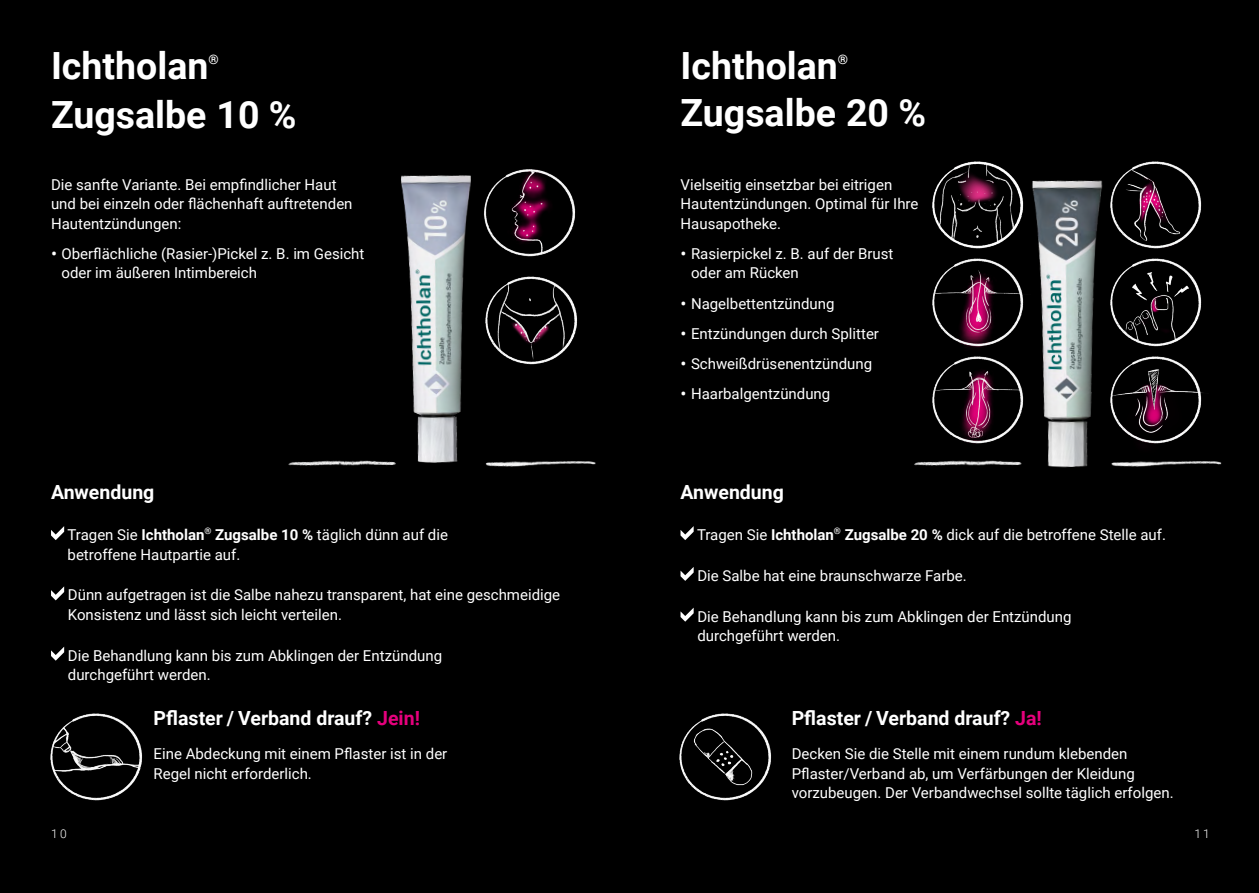
<style>
.page{position:relative;width:1259px;height:893px;background:#000}
.page>*{position:absolute;margin:0;border:0;box-sizing:border-box;transform-origin:0 0}
.t1{font:700 37.5px "Roboto";color:#fff}
.t2{font:700 19.5px "Roboto";color:#fff}
.t3{font:15px/19.5px "Roboto";color:#fff}
.t4{font:700 13.05px "Roboto";color:#fff}
.t5{font:300 12px "Roboto";color:#fff}
.s1{font-size:18px}
.s2{font-weight:700}
.s3{color:#e6007d}
</style>
<div class="page">
<img style="left:401px;top:175px;width:70px;height:288px">
<svg style="left:51px;top:526px;width:13px;height:14px"></svg>
<svg style="left:51px;top:586px;width:13px;height:14px"></svg>
<svg style="left:51px;top:647px;width:13px;height:14px"></svg>
<svg style="left:680px;top:527px;width:13px;height:13px"></svg>
<svg style="left:680px;top:567px;width:13px;height:14px"></svg>
<svg style="left:680px;top:608px;width:13px;height:14px"></svg>
<img style="left:932px;top:258px;width:57px;height:89px">
<img style="left:932px;top:347px;width:57px;height:97px">
<img style="left:485px;top:276px;width:93px;height:89px">
<img style="left:484px;top:169px;width:92px;height:88px">
<img style="left:1115px;top:161px;width:87px;height:88px">
<img style="left:989px;top:180px;width:126px;height:288px">
<img style="left:679px;top:713px;width:92px;height:88px">
<img style="left:1102px;top:355px;width:101px;height:91px">
<img style="left:50px;top:713px;width:92px;height:88px">
<img style="left:932px;top:161px;width:99px;height:96px">
<img style="left:1088px;top:446px;width:134px;height:22px">
<img style="left:914px;top:446px;width:124px;height:22px">
<img style="left:463px;top:446px;width:133px;height:21px">
<img style="left:288px;top:446px;width:124px;height:20px">
<img style="left:1102px;top:249px;width:100px;height:106px">
<h1 class="t1" style="left:51px;top:40px;width:159px">Ichtholan</h1>
<p class="t4" style="left:208px;top:50px;width:12px">®</p>
<h1 class="t1" style="left:51px;top:88px;width:247px">Zugsalbe 10 %</h1>
<p class="t3" style="left:51px;top:174px;width:303px">Die sanfte Variante. Bei empfindlicher Haut und bei einzeln oder flächenhaft auftretenden<br>Hautentzündungen:</p>
<p class="t3" style="left:62px;top:243px;width:304px;text-indent:-11px"><span class="s1">•</span> Oberflächliche (Rasier-)Pickel z. B. im Gesicht oder im äußeren Intimbereich</p>
<h2 class="t2" style="left:51px;top:479px;width:105px">Anwendung</h2>
<p class="t3" style="left:68px;top:524px;width:382px">Tragen Sie <span class="s2">Ichtholan</span><sup>®</sup> <span class="s2">Zugsalbe 10 %</span> täglich dünn auf die betroffene Hautpartie auf.</p>
<p class="t3" style="left:68px;top:585px;width:494px">Dünn aufgetragen ist die Salbe nahezu transparent, hat eine geschmeidige<br>Konsistenz und lässt sich leicht verteilen.</p>
<p class="t3" style="left:68px;top:645px;width:376px">Die Behandlung kann bis zum Abklingen der Entzündung durchgeführt werden.</p>
<h2 class="t2" style="left:154px;top:704px;width:268px">Pflaster / Verband drauf? <span class="s3">Jein!</span></h2>
<p class="t3" style="left:154px;top:743px;width:295px">Eine Abdeckung mit einem Pflaster ist in der<br>Regel nicht erforderlich.</p>
<h1 class="t1" style="left:680px;top:40px;width:159px">Ichtholan</h1>
<p class="t4" style="left:838px;top:50px;width:12px">®</p>
<h1 class="t1" style="left:680px;top:86px;width:247px">Zugsalbe 20 %</h1>
<p class="t3" style="left:680px;top:174px;width:239px">Vielseitig einsetzbar bei eitrigen<br>Hautentzündungen. Optimal für Ihre<br>Hausapotheke.</p>
<p class="t3" style="left:691px;top:243px;width:204px;text-indent:-11px"><span class="s1">•</span> Rasierpickel z. B. auf der Brust oder am Rücken</p>
<p class="t3" style="left:680px;top:293px;width:156px"><span class="s1">•</span> Nagelbettentzündung</p>
<p class="t3" style="left:680px;top:323px;width:200px"><span class="s1">•</span> Entzündungen durch Splitter</p>
<p class="t3" style="left:680px;top:353px;width:193px"><span class="s1">•</span> Schweißdrüsenentzündung</p>
<p class="t3" style="left:680px;top:383px;width:151px"><span class="s1">•</span> Haarbalgentzündung</p>
<h2 class="t2" style="left:680px;top:479px;width:105px">Anwendung</h2>
<p class="t3" style="left:697px;top:524px;width:470px">Tragen Sie <span class="s2">Ichtholan</span><sup>®</sup> <span class="s2">Zugsalbe 20 %</span> dick auf die betroffene Stelle auf.</p>
<p class="t3" style="left:697px;top:565px;width:271px">Die Salbe hat eine braunschwarze Farbe.</p>
<p class="t3" style="left:697px;top:606px;width:376px">Die Behandlung kann bis zum Abklingen der Entzündung durchgeführt werden.</p>
<h2 class="t2" style="left:791px;top:704px;width:252px">Pflaster / Verband drauf? <span class="s3">Ja!</span></h2>
<p class="t3" style="left:791px;top:743px;width:383px">Decken Sie die Stelle mit einem rundum klebenden<br>Pflaster/Verband ab, um Verfärbungen der Kleidung vorzubeugen. Der Verbandwechsel sollte täglich erfolgen.</p>
<p class="t5" style="left:51px;top:825px;width:17px">10</p>
<p class="t5" style="left:1194px;top:825px;width:17px">11</p>
</div>
